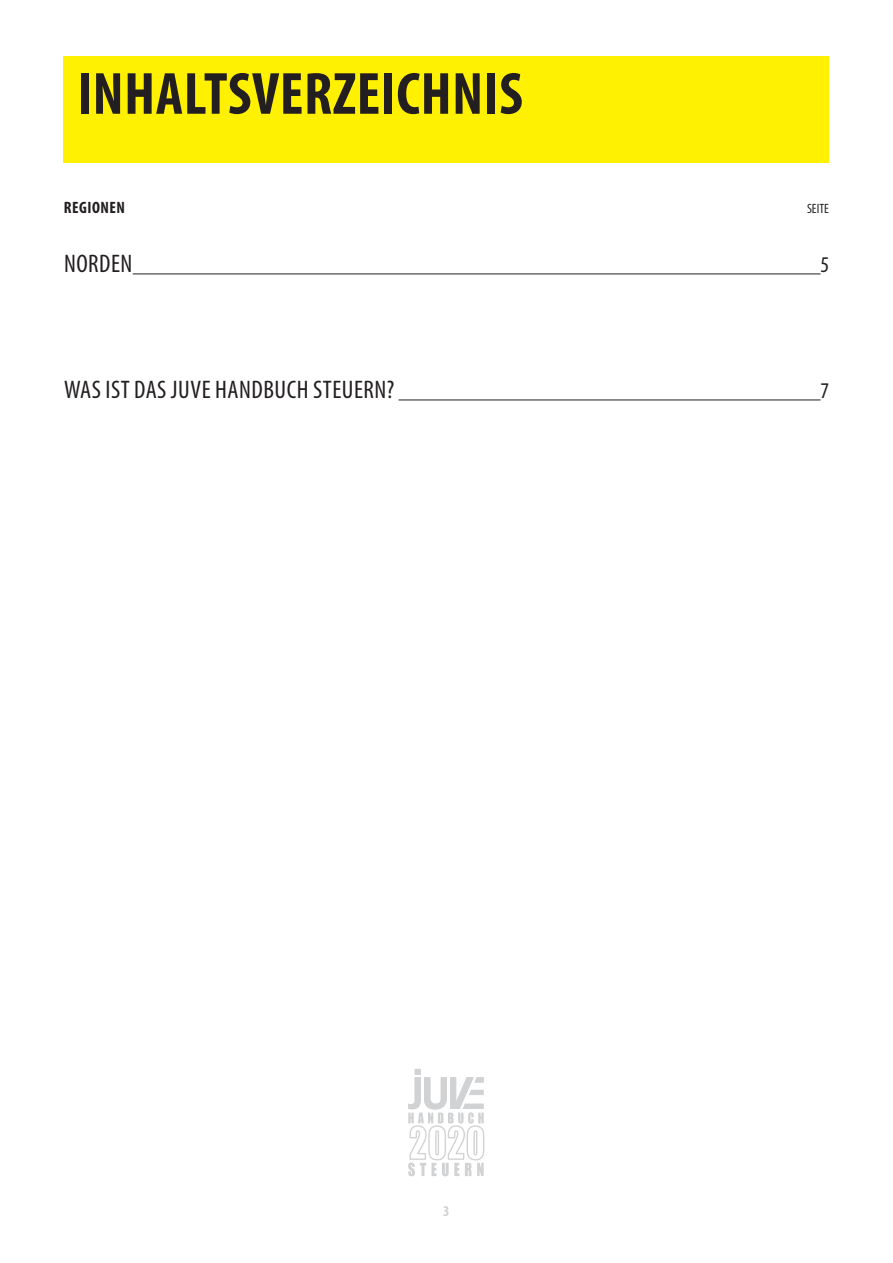
<style>
.page{position:relative;width:893px;height:1263px;background:#fff}
.page>*{position:absolute;margin:0;border:0;box-sizing:border-box;transform-origin:0 0}
.t1{font:700 condensed 60px "Myriad Pro";letter-spacing:.01em;color:#231f20}
.t2{font:condensed 25.5px "Myriad Pro";letter-spacing:.02em;color:#231f20}
.t3{font:condensed 22.5px "Myriad Pro";color:#231f20}
.t4{font:700 condensed 16.5px "Myriad Pro";letter-spacing:.03em;color:#231f20}
.t5{font:700 condensed 15px "Myriad Pro";color:#d1d2d4}
.t6{font:condensed 13.5px "Myriad Pro";color:#231f20}
</style>
<div class="page">
<svg style="left:408px;top:1069px;width:77px;height:107px"></svg>
<div style="left:64px;top:56px;width:765px;height:107px;background:#fff101"></div>
<hr style="left:133px;top:273px;width:687px;height:1px;background:#231f20">
<hr style="left:398px;top:399px;width:422px;height:1px;background:#231f20">
<h1 class="t1" style="left:77px;top:56px;width:447px">INHALTSVERZEICHNIS</h1>
<p class="t4" style="left:64px;top:197px;width:63px">REGIONEN</p>
<p class="t6" style="left:807px;top:201px;width:23px">SEITE</p>
<p class="t2" style="left:64px;top:248px;width:70px">NORDEN</p>
<p class="t3" style="left:820px;top:251px;width:10px">5</p>
<p class="t2" style="left:64px;top:374px;width:332px">WAS IST DAS JUVE HANDBUCH STEUERN?</p>
<p class="t3" style="left:820px;top:377px;width:10px">7</p>
<p class="t5" style="left:443px;top:1201px;width:8px">3</p>
</div>
